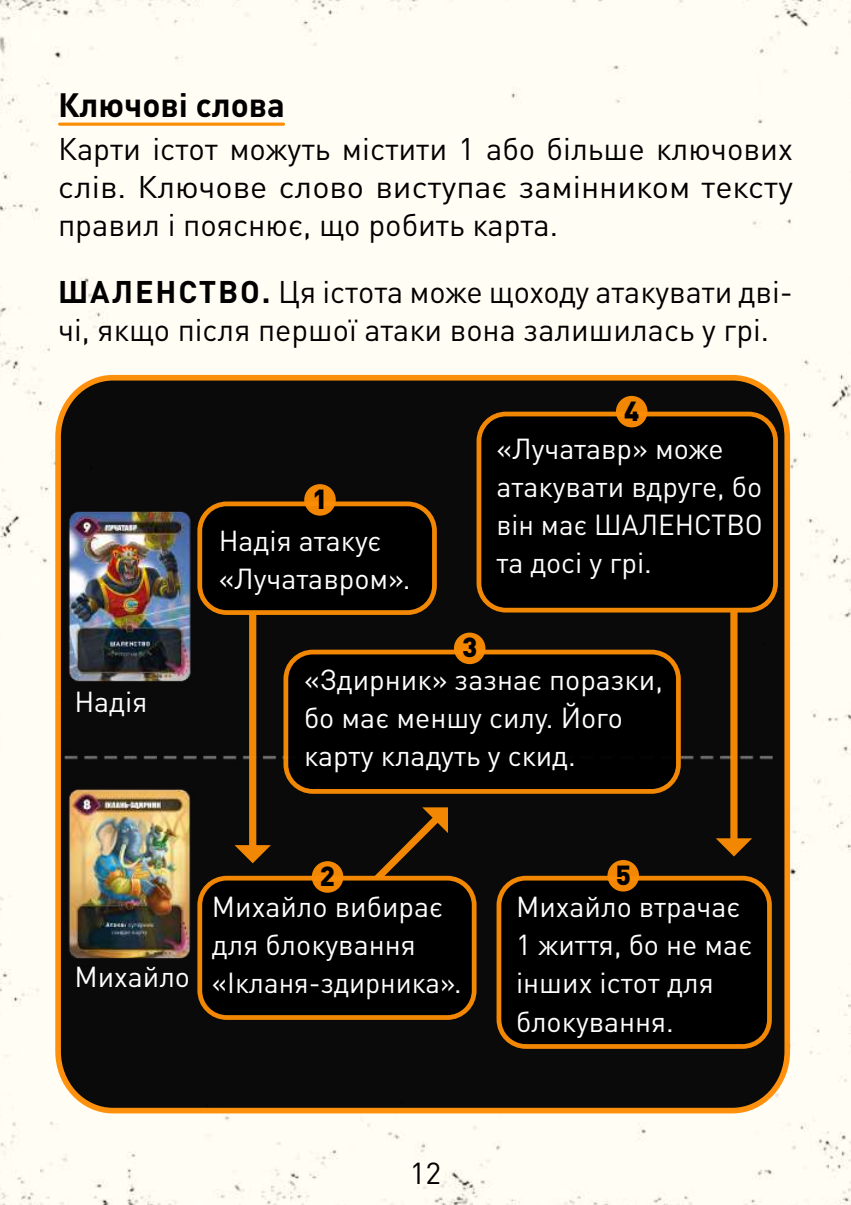
<style>
.page{position:relative;width:851px;height:1205px;background:#fff}
.page>*{position:absolute;margin:0;border:0;box-sizing:border-box;transform-origin:0 0}
.t1{font:700 33.25px "DIN Pro";color:#000}
.t2{font:31px/38px "DIN Pro";color:#000;text-align:justify}
.t3{font:30px "DIN Pro";color:#000}
.t4{font:28.5px/38px "DIN Pro";color:#fff}
.t5{font:900 27.25px "DIN Pro";color:#000}
.s1{font-weight:700}
</style>
<div class="page">
<div style="left:0;top:0;width:850px;height:1205px;background:#fffdf4"></div>
<hr style="left:58px;top:123px;width:227px;height:3px;background:#fd8d03;border-radius:2px">
<div style="left:58px;top:378px;width:729px;height:732px;background:#0b0a0a;border-radius:57px"></div>
<div style="left:55px;top:375px;width:735px;height:738px;border:6px solid #fd8d03;border-radius:57px"></div>
<img style="left:64px;top:484px;width:712px;height:559px">
<div style="left:200px;top:504px;width:234px;height:108px;background:#000;border-radius:27px"></div>
<div style="left:197px;top:501px;width:240px;height:114px;border:5px solid #fd8d03;border-radius:27px"></div>
<div style="left:479px;top:414px;width:296px;height:196px;background:#000;border-radius:27px"></div>
<div style="left:476px;top:412px;width:301px;height:200px;border:5px solid #fd8d03;border-radius:27px"></div>
<div style="left:499px;top:878px;width:270px;height:168px;background:#000;border-radius:27px"></div>
<div style="left:496px;top:876px;width:275px;height:173px;border:5px solid #fd8d03;border-radius:27px"></div>
<div style="left:286px;top:652px;width:392px;height:139px;background:#000;border-radius:27px"></div>
<div style="left:283px;top:650px;width:397px;height:144px;border:5px solid #fd8d03;border-radius:27px"></div>
<div style="left:200px;top:878px;width:274px;height:139px;background:#000;border-radius:27px"></div>
<div style="left:197px;top:876px;width:279px;height:144px;border:5px solid #fd8d03;border-radius:27px"></div>
<div style="left:312px;top:861px;width:31px;height:32px;background:#f28703;border-radius:50%"></div>
<div style="left:454px;top:632px;width:31px;height:32px;background:#f28703;border-radius:50%"></div>
<div style="left:304px;top:484px;width:32px;height:32px;background:#f28703;border-radius:50%"></div>
<div style="left:615px;top:396px;width:32px;height:31px;background:#f28703;border-radius:50%"></div>
<div style="left:607px;top:860px;width:32px;height:31px;background:#f28703;border-radius:50%"></div>
<svg style="left:373px;top:807px;width:75px;height:70px"></svg>
<svg style="left:234px;top:613px;width:37px;height:250px"></svg>
<svg style="left:715px;top:612px;width:37px;height:244px"></svg>
<p class="t1" style="left:58px;top:78px;width:228px">Ключові слова</p>
<p class="t2" style="left:58px;top:127px;width:736px">Карти істот можуть містити 1 або більше ключових слів. Ключове слово виступає замінником тексту правил і пояснює, що робить карта.</p>
<p class="t2" style="left:58px;top:270px;width:736px"><span class="s1">ШАЛЕНСТВО.</span> Ця істота може щоходу атакувати дві&shy;чі, якщо після першої атаки вона залишилась у грі.</p>
<p class="t4" style="left:74px;top:680px;width:75px">Надія</p>
<p class="t5" style="left:312px;top:476px;width:17px">1</p>
<p class="t4" style="left:219px;top:518px;width:193px">Надія атакує «Лучатавром».</p>
<p class="t5" style="left:624px;top:387px;width:17px">4</p>
<p class="t4" style="left:496px;top:427px;width:268px">«Лучатавр» може атакувати вдруге, бо він має ШАЛЕНСТВО та досі у грі.</p>
<p class="t5" style="left:462px;top:624px;width:17px">3</p>
<p class="t4" style="left:304px;top:658px;width:360px">«Здирник» зазнає поразки, бо має меншу силу. Його карту кладуть у скид.</p>
<p class="t4" style="left:74px;top:955px;width:117px">Михайло</p>
<p class="t5" style="left:320px;top:853px;width:17px">2</p>
<p class="t4" style="left:212px;top:884px;width:251px">Михайло вибирає для блокування «Ікланя-здирника».</p>
<p class="t5" style="left:615px;top:851px;width:17px">5</p>
<p class="t4" style="left:516px;top:885px;width:238px">Михайло втрачає<br>1 життя, бо не має інших істот для блокування.</p>
<p class="t3" style="left:410px;top:1149px;width:33px">12</p>
</div>
